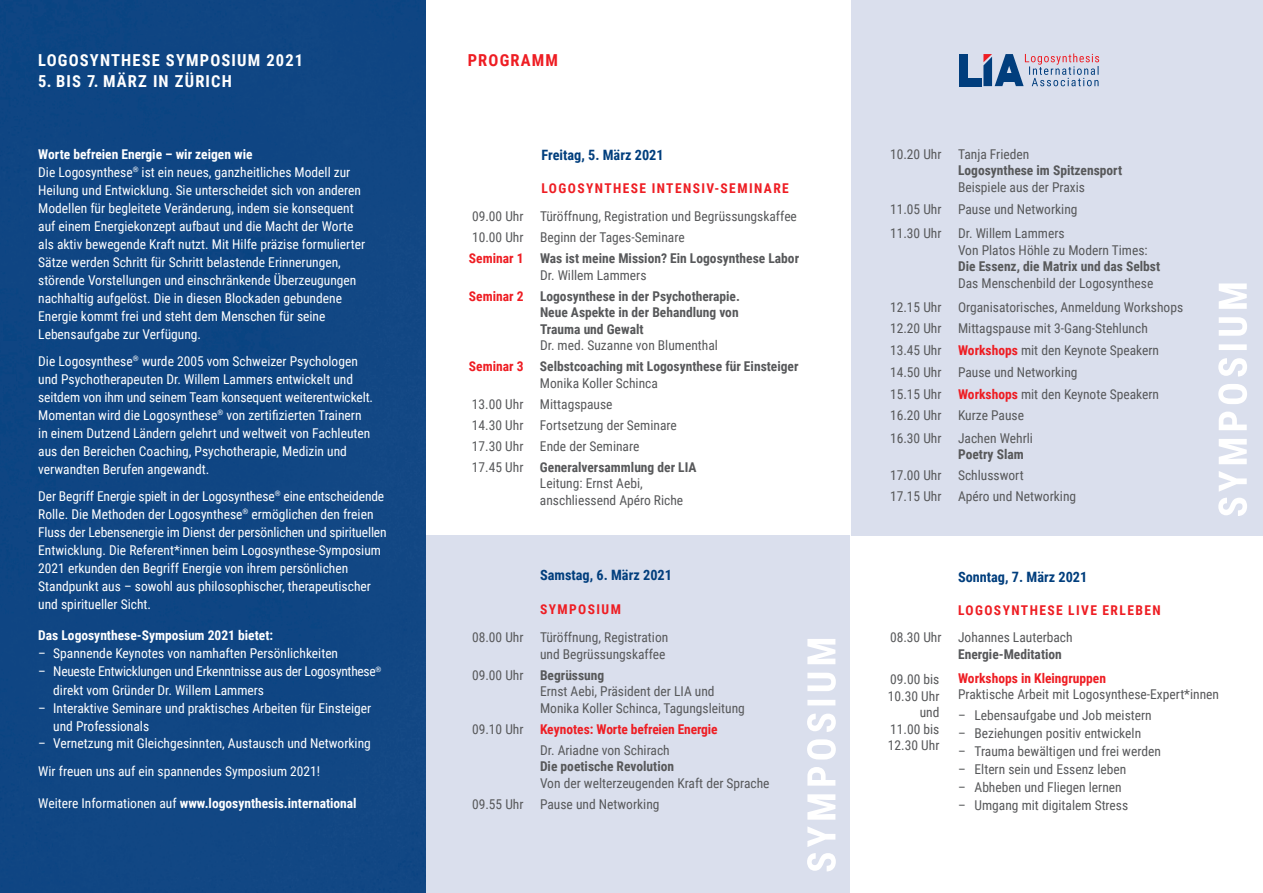
<style>
.page{position:relative;width:1263px;height:893px;background:#fff}
.page>*{position:absolute;margin:0;border:0;box-sizing:border-box;transform-origin:0 0}
.t1{font:700 16.5px "Roboto Condensed";letter-spacing:.07em;color:#fff}
.t2{font:700 16.5px "Roboto Condensed";letter-spacing:.07em;color:#ee1d23}
.t3{font:700 14.25px "Roboto Condensed";color:#013e7d}
.t4{font:13.5px/18px "Roboto Condensed";color:#fff}
.t5{font:13.5px/21px "Roboto Condensed";color:#57585a}
.t6{font:700 13.5px/21px "Roboto Condensed";color:#57585a}
.t7{font:700 13.5px "Roboto Condensed";color:#fff}
.t8{font:13.5px/18px "Roboto Condensed";letter-spacing:-.02em;color:#fff}
.t9{font:700 13.5px "Roboto Condensed";letter-spacing:.105em;color:#ee1d23}
.t10{font:700 13.5px "Roboto Condensed";color:#ee1d23}
.s1{font-weight:700}
.s2{font-weight:400}
.s3{font-weight:700;color:#ee1d23}
.s4{color:#ee1d23}
</style>
<div class="page">
<div style="left:412px;top:536px;width:438px;height:357px;background:#dadfed"></div>
<div style="left:851px;top:0;width:412px;height:536px;background:#dadfed"></div>
<div style="left:0;top:0;width:426px;height:893px;background:#104683"></div>
<div style="left:959px;top:54px;width:8px;height:32px;background:#013e7d"></div>
<div style="left:959px;top:78px;width:22px;height:8px;background:#013e7d"></div>
<svg style="left:983px;top:54px;width:116px;height:32px"></svg>
<svg style="left:1218px;top:283px;width:29px;height:233px"></svg>
<svg style="left:807px;top:639px;width:29px;height:232px"></svg>
<p class="t1" style="left:38px;top:48px;width:266px">LOGOSYNTHESE SYMPOSIUM 2021</p>
<p class="t2" style="left:468px;top:48px;width:92px">PROGRAMM</p>
<p class="t1" style="left:38px;top:69px;width:195px">5. BIS 7. MÄRZ IN ZÜRICH</p>
<p class="t4" style="left:38px;top:145px;width:328px"><span class="s1">Worte befreien Energie – wir zeigen wie<br></span>Die Logosynthese<sup>®</sup> ist ein neues, ganzheitliches Modell zur Heilung und Entwicklung. Sie unterscheidet sich von anderen Modellen für begleitete Veränderung, indem sie konsequent auf einem Energiekonzept aufbaut und die Macht der Worte als aktiv bewegende Kraft nutzt. Mit Hilfe präzise formulierter Sätze werden Schritt für Schritt belastende Erinnerungen, störende Vorstellungen und einschränkende Überzeugungen nachhaltig aufgelöst. Die in diesen Blockaden gebundene Energie kommt frei und steht dem Menschen für seine Lebensaufgabe zur Verfügung.</p>
<p class="t4" style="left:38px;top:352px;width:336px">Die Logosynthese<sup>®</sup> wurde 2005 vom Schweizer Psychologen und Psychotherapeuten Dr. Willem Lammers entwickelt und seitdem von ihm und seinem Team konsequent weiterentwickelt.<br>Momentan wird die Logosynthese<sup>®</sup> von zertifizierten Trainern in einem Dutzend Ländern gelehrt und weltweit von Fachleuten aus den Bereichen Coaching, Psychotherapie, Medizin und verwandten Berufen angewandt.</p>
<p class="t4" style="left:38px;top:487px;width:350px">Der Begriff Energie spielt in der Logosynthese<sup>®</sup> eine entscheidende Rolle. Die Methoden der Logosynthese<sup>®</sup> ermöglichen den freien Fluss der Lebensenergie im Dienst der persönlichen und spirituellen Entwicklung. Die Referent*innen beim Logosynthese-Symposium 2021 erkunden den Begriff Energie von ihrem persönlichen Standpunkt aus – sowohl aus philosophischer, therapeutischer und spiritueller Sicht.</p>
<p class="t7" style="left:38px;top:626px;width:236px">Das Logosynthese-Symposium 2021 bietet:</p>
<p class="t4" style="left:38px;top:644px;width:301px">– Spannende Keynotes von namhaften Persönlichkeiten</p>
<p class="t8" style="left:53px;top:662px;width:330px;text-indent:-15px">– Neueste Entwicklungen und Erkenntnisse aus der Logosynthese<sup>® </sup>direkt vom Gründer Dr. Willem Lammers</p>
<p class="t4" style="left:53px;top:698px;width:320px;text-indent:-15px">– Interaktive Seminare und praktisches Arbeiten für Einsteiger und Professionals</p>
<p class="t4" style="left:38px;top:730px;width:334px;line-height:27px">– Vernetzung mit Gleichgesinnten, Austausch und Networking<br>Wir freuen uns auf ein spannendes Symposium 2021!</p>
<p class="t7" style="left:38px;top:794px;width:320px"><span class="s2">Weitere Informationen auf</span> www.logosynthesis.international</p>
<p class="t3" style="left:541px;top:144px;width:124px">Freitag, 5. März 2021</p>
<p class="t9" style="left:541px;top:178px;width:249px">LOGOSYNTHESE INTENSIV-SEMINARE</p>
<p class="t5" style="left:469px;top:205px;width:332px">09.00 Uhr Türöffnung, Registration und Begrüssungskaffee<br>10.00 Uhr Beginn der Tages-Seminare<br><span class="s3">Seminar 1</span> <span class="s1">Was ist meine Mission? Ein Logosynthese Labor</span></p>
<p class="t6" style="left:469px;top:264px;width:273px;text-indent:71px"><span class="s2">Dr. Willem Lammers<br></span><span class="s4">Seminar 2</span> Logosynthese in der Psychotherapie.</p>
<p class="t6" style="left:540px;top:303px;width:200px;line-height:16.5px">Neue Aspekte in der Behandlung von<br>Trauma und Gewalt</p>
<p class="t6" style="left:469px;top:334px;width:331px;text-indent:71px"><span class="s2">Dr. med. Suzanne von Blumenthal<br></span><span class="s4">Seminar 3</span> Selbstcoaching mit Logosynthese für Einsteiger</p>
<p class="t5" style="left:472px;top:372px;width:226px;text-indent:68px">Monika Koller Schinca<br>13.00 Uhr Mittagspause<br>14.30 Uhr Fortsetzung der Seminare<br>17.30 Uhr Ende der Seminare<br>17.45 Uhr <span class="s1">Generalversammlung der LIA</span></p>
<p class="t5" style="left:540px;top:474px;width:145px;line-height:16.5px">Leitung: Ernst Aebi, anschliessend Apéro Riche</p>
<p class="t3" style="left:540px;top:565px;width:133px">Samstag, 6. März 2021</p>
<p class="t9" style="left:540px;top:599px;width:82px">SYMPOSIUM</p>
<p class="t5" style="left:472px;top:629px;width:198px;line-height:16.5px;text-align:right">08.00 Uhr Türöffnung, Registration und Begrüssungskaffee</p>
<p class="t5" style="left:540px;top:666px;width:206px;line-height:16.5px;text-indent:-68px">09.00 Uhr <span class="s1">Begrüssung<br></span>Ernst Aebi, Präsident der LIA und<br>Monika Koller Schinca, Tagungsleitung</p>
<p class="t5" style="left:540px;top:718px;width:179px;text-indent:-68px">09.10 Uhr <span class="s3">Keynotes: Worte befreien Energie<br></span>Dr. Ariadne von Schirach</p>
<p class="t6" style="left:540px;top:755px;width:136px">Die poetische Revolution</p>
<p class="t5" style="left:472px;top:772px;width:299px;text-indent:68px">Von der welterzeugenden Kraft der Sprache<br>09.55 Uhr Pause und Networking</p>
<p class="t5" style="left:890px;top:143px;width:141px">10.20 Uhr Tanja Frieden</p>
<p class="t6" style="left:958px;top:160px;width:166px">Logosynthese im Spitzensport</p>
<p class="t5" style="left:890px;top:175px;width:196px;line-height:22.5px;text-indent:68px">Beispiele aus der Praxis<br>11.05 Uhr Pause und Networking</p>
<p class="t5" style="left:958px;top:225px;width:191px;line-height:16.5px;text-indent:-68px">11.30 Uhr Dr. Willem Lammers<br>Von Platos Höhle zu Modern Times:</p>
<p class="t6" style="left:958px;top:256px;width:204px">Die Essenz, die Matrix und das Selbst</p>
<p class="t5" style="left:890px;top:271px;width:295px;line-height:24px;text-indent:68px">Das Menschenbild der Logosynthese<br>12.15 Uhr Organisatorisches, Anmeldung Workshops</p>
<p class="t5" style="left:890px;top:316px;width:271px;line-height:22.5px">12.20 Uhr Mittagspause mit 3-Gang-Stehlunch<br>13.45 Uhr <span class="s3">Workshops</span> mit den Keynote Speakern</p>
<p class="t5" style="left:890px;top:360px;width:271px;line-height:22.5px">14.50 Uhr Pause und Networking<br>15.15 Uhr <span class="s3">Workshops</span> mit den Keynote Speakern</p>
<p class="t5" style="left:890px;top:403px;width:144px;line-height:22.5px">16.20 Uhr Kurze Pause<br>16.30 Uhr Jachen Wehrli</p>
<p class="t6" style="left:958px;top:443px;width:67px">Poetry Slam</p>
<p class="t5" style="left:890px;top:464px;width:188px">17.00 Uhr Schlusswort<br>17.15 Uhr Apéro und Networking</p>
<p class="t3" style="left:958px;top:567px;width:131px">Sonntag, 7. März 2021</p>
<p class="t9" style="left:958px;top:601px;width:204px">LOGOSYNTHESE LIVE ERLEBEN</p>
<p class="t5" style="left:890px;top:626px;width:184px">08.30 Uhr Johannes Lauterbach</p>
<p class="t6" style="left:958px;top:643px;width:105px">Energie-Meditation</p>
<p class="t10" style="left:958px;top:668px;width:149px">Workshops in Kleingruppen</p>
<p class="t5" style="left:958px;top:683px;width:263px">Praktische Arbeit mit Logosynthese-Expert*innen</p>
<p class="t5" style="left:958px;top:704px;width:195px">– Lebensaufgabe und Job meistern</p>
<p class="t5" style="left:958px;top:722px;width:185px">– Beziehungen positiv entwickeln</p>
<p class="t5" style="left:958px;top:740px;width:204px">– Trauma bewältigen und frei werden</p>
<p class="t5" style="left:958px;top:758px;width:170px">– Eltern sein und Essenz leben</p>
<p class="t5" style="left:958px;top:776px;width:165px">– Abheben und Fliegen lernen</p>
<p class="t5" style="left:958px;top:794px;width:172px">– Umgang mit digitalem Stress</p>
<p class="t5" style="left:888px;top:671px;width:53px;line-height:16.5px;text-align:right">09.00 bis<br>10.30 Uhr und<br>11.00 bis<br>12.30 Uhr</p>
</div>
